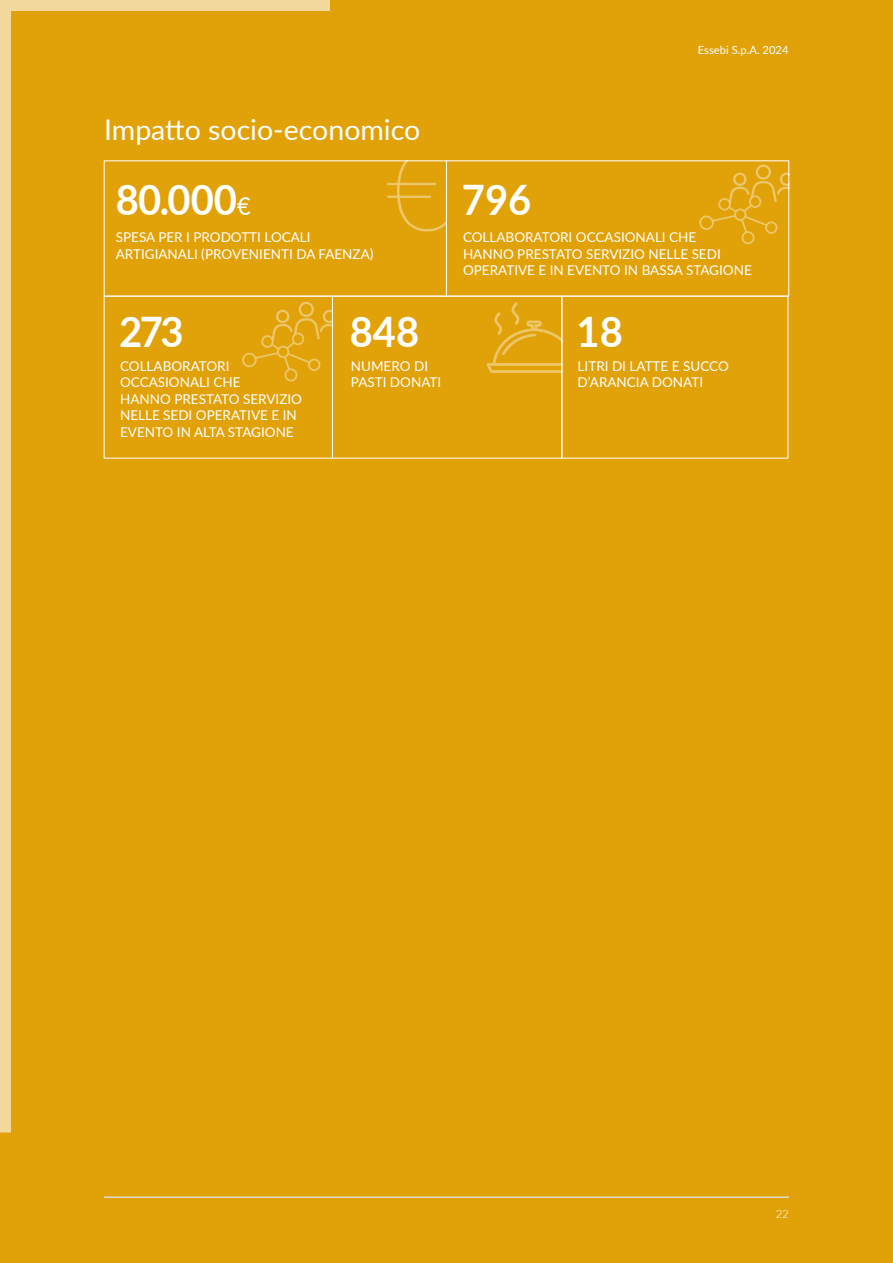
<style>
.page{position:relative;width:893px;height:1263px;background:#e1a209}
.page>*{position:absolute;margin:0;border:0;box-sizing:border-box;transform-origin:0 0}
.t1{font:700 42px "Lato";color:#fff;scale:.95 1}
.t2{font:28.5px "Lato";color:#fff}
.t3{font:13.5px/16.5px "Lato";color:#fff}
.t4{font:11.25px "Lato";color:#fff}
.t5{font:300 11.25px "Lato";color:#fff}
.s1{font-weight:400;font-size:24.75px}
</style>
<div class="page">
<div style="left:0;top:0;width:11px;height:1133px;background:#f3d99c"></div>
<div style="left:0;top:0;width:330px;height:11px;background:#f3d99c"></div>
<div style="left:741px;top:231px;width:14px;height:13px;border:2px solid #fff;border-radius:50%"></div>
<div style="left:699px;top:215px;width:15px;height:15px;border:2px solid #fff;border-radius:50%"></div>
<svg style="left:710px;top:165px;width:79px;height:69px"></svg>
<div style="left:284px;top:368px;width:14px;height:14px;border:2px solid #fff;border-radius:50%"></div>
<div style="left:242px;top:352px;width:15px;height:15px;border:2px solid #fff;border-radius:50%"></div>
<svg style="left:253px;top:302px;width:78px;height:70px"></svg>
<svg style="left:387px;top:160px;width:59px;height:72px"></svg>
<svg style="left:486px;top:302px;width:74px;height:71px"></svg>
<div style="left:104px;top:296px;width:229px;height:162px;border:1px solid #fff"></div>
<div style="left:561px;top:296px;width:227px;height:162px;border:1px solid #fff"></div>
<div style="left:332px;top:296px;width:230px;height:162px;border:1px solid #fff"></div>
<hr style="left:104px;top:1197px;width:685px;height:1px;background:#d5d4d5">
<p class="t4" style="left:698px;top:42px;width:92px">Essebi S.p.A. 2024</p>
<h2 class="t2" style="left:104px;top:109px;width:318px">Impatto socio-economico</h2>
<h1 class="t1" style="left:116px;top:169px;width:143px">80.000<span class="s1">€</span></h1>
<h1 class="t1" style="left:462px;top:169px;width:75px">796</h1>
<p class="t3" style="left:116px;top:228px;width:259px">SPESA PER I PRODOTTI LOCALI<br>ARTIGIANALI (PROVENIENTI DA FAENZA)</p>
<p class="t3" style="left:463px;top:228px;width:290px">COLLABORATORI OCCASIONALI CHE<br>HANNO PRESTATO SERVIZIO NELLE SEDI<br>OPERATIVE E IN EVENTO IN BASSA STAGIONE</p>
<h1 class="t1" style="left:119px;top:301px;width:70px">273</h1>
<h1 class="t1" style="left:350px;top:301px;width:75px">848</h1>
<h1 class="t1" style="left:577px;top:301px;width:50px">18</h1>
<p class="t3" style="left:120px;top:357px;width:183px">COLLABORATORI<br>OCCASIONALI CHE<br>HANNO PRESTATO SERVIZIO<br>NELLE SEDI OPERATIVE E IN<br>EVENTO IN ALTA STAGIONE</p>
<p class="t3" style="left:578px;top:357px;width:153px">LITRI DI LATTE E SUCCO<br>D’ARANCIA DONATI</p>
<p class="t3" style="left:351px;top:357px;width:92px">NUMERO DI<br>PASTI DONATI</p>
<p class="t5" style="left:776px;top:1208px;width:15px">22</p>
</div>
